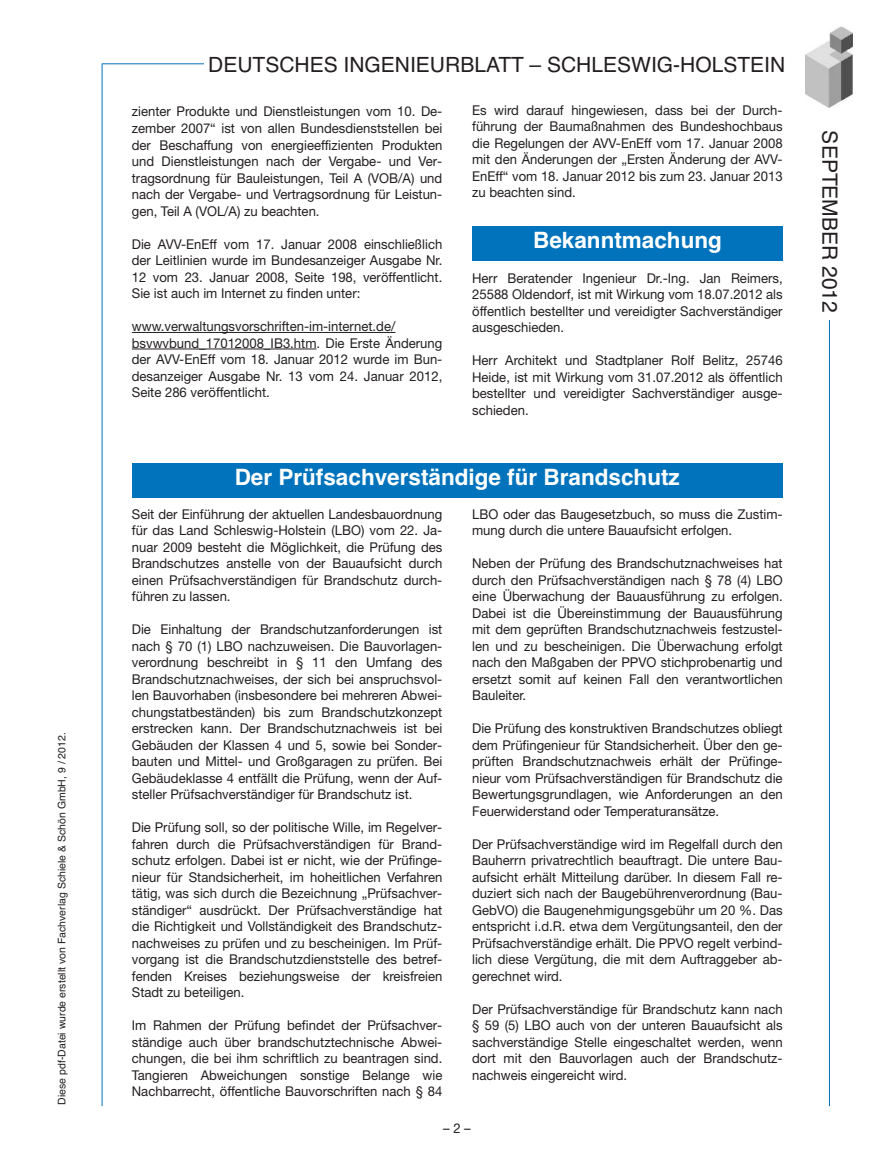
<style>
.page{position:relative;width:872px;height:1170px;background:#fff}
.page>*{position:absolute;margin:0;border:0;box-sizing:border-box;transform-origin:0 0}
.t1{font:700 22.5px "Helvetica";color:#fff}
.t2{font:21px "Helvetica";color:#231f20}
.t3{font:13.5px/16.5px "Helvetica Neue";color:#231f20;text-align:justify}
.t4{font:10.5px "Helvetica";color:#231f20}
</style>
<div class="page">
<hr style="left:102px;top:64px;width:1px;height:1042px;background:#0073bc">
<hr style="left:102px;top:63px;width:113px;height:1px;background:#0073bc">
<img style="left:806px;top:27px;width:46px;height:80px">
<div style="left:204px;top:55px;width:582px;height:30px;background:#fff"></div>
<hr style="left:829px;top:226px;width:1px;height:880px;background:#0073bc">
<div style="left:803px;top:130px;width:34px;height:190px;background:#fff"></div>
<div style="left:472px;top:226px;width:310px;height:34px;background:#0073bc"></div>
<div style="left:132px;top:463px;width:650px;height:34px;background:#0073bc"></div>
<hr style="left:132px;top:332px;width:263px;height:1px;background:#231f20">
<hr style="left:132px;top:348px;width:184px;height:1px;background:#231f20">
<p class="t4" style="left:56px;top:1104px;width:374px;rotate:-90deg">Diese pdf-Datei wurde erstellt von Fachverlag Schiele &amp; Schön GmbH, 9 / 2012.</p>
<h2 class="t2" style="left:208px;top:53px;width:578px">DEUTSCHES INGENIEURBLATT – SCHLESWIG-HOLSTEIN</h2>
<p class="t3" style="left:132px;top:105px;width:312px">zienter Produkte und Dienstleistungen vom 10. De&shy;zember 2007“ ist von allen Bundesdienststellen bei der Beschaffung von energieeffizienten Produkten und Dienstleistungen nach der Vergabe- und Ver&shy;tragsordnung für Bauleistungen, Teil A (VOB/A) und nach der Vergabe- und Vertragsordnung für Leistun&shy;gen, Teil A (VOL/A) zu beachten.</p>
<p class="t3" style="left:132px;top:237px;width:312px">Die AVV-EnEff vom 17. Januar 2008 einschließlich der Leitlinien wurde im Bundesanzeiger Ausgabe Nr.<br>12 vom 23. Januar 2008, Seite 198, veröffentlicht.<br>Sie ist auch im Internet zu finden unter:</p>
<p class="t3" style="left:132px;top:319px;width:312px;text-align:left">www.verwaltungsvorschriften-im-internet.de/ bsvwvbund_17012008_IB3.htm. Die Erste Änderung der AVV-EnEff vom 18. Januar 2012 wurde im Bun&shy;desanzeiger Ausgabe Nr. 13 vom 24. Januar 2012, Seite 286 veröffentlicht.</p>
<p class="t3" style="left:472px;top:103px;width:312px">Es wird darauf hingewiesen, dass bei der Durch&shy;führung der Baumaßnahmen des Bundeshochbaus die Regelungen der AVV-EnEff vom 17. Januar 2008 mit den Änderungen der „Ersten Änderung der AVV-EnEff“ vom 18. Januar 2012 bis zum 23. Januar 2013 zu beachten sind.</p>
<h1 class="t1" style="left:533px;top:227px;width:190px">Bekanntmachung</h1>
<p class="t3" style="left:472px;top:271px;width:312px">Herr Beratender Ingenieur Dr.-Ing. Jan Reimers, 25588 Oldendorf, ist mit Wirkung vom 18.07.2012 als öffentlich bestellter und vereidigter Sachverständiger ausgeschieden.</p>
<p class="t3" style="left:472px;top:353px;width:312px">Herr Architekt und Stadtplaner Rolf Belitz, 25746<br>Heide, ist mit Wirkung vom 31.07.2012 als öffentlich bestellter und vereidigter Sachverständiger ausge&shy;schieden.</p>
<h1 class="t1" style="left:235px;top:463px;width:447px">Der Prüfsachverständige für Brandschutz</h1>
<p class="t3" style="left:132px;top:506px;width:312px">Seit der Einführung der aktuellen Landesbauordnung für das Land Schleswig-Holstein (LBO) vom 22. Ja&shy;nuar 2009 besteht die Möglichkeit, die Prüfung des Brandschutzes anstelle von der Bauaufsicht durch einen Prüfsachverständigen für Brandschutz durch&shy;führen zu lassen.</p>
<p class="t3" style="left:132px;top:622px;width:312px">Die Einhaltung der Brandschutzanforderungen ist nach § 70 (1) LBO nachzuweisen. Die Bauvorlagen&shy;verordnung beschreibt in § 11 den Umfang des Brandschutznachweises, der sich bei anspruchsvol&shy;len Bauvorhaben (insbesondere bei mehreren Abwei&shy;chungstatbeständen) bis zum Brandschutzkonzept erstrecken kann. Der Brandschutznachweis ist bei Gebäuden der Klassen 4 und 5, sowie bei Sonder&shy;bauten und Mittel- und Großgaragen zu prüfen. Bei Gebäudeklasse 4 entfällt die Prüfung, wenn der Auf&shy;steller Prüfsachverständiger für Brandschutz ist.</p>
<p class="t3" style="left:132px;top:820px;width:312px">Die Prüfung soll, so der politische Wille, im Regelver&shy;fahren durch die Prüfsachverständigen für Brand&shy;schutz erfolgen. Dabei ist er nicht, wie der Prüfinge&shy;nieur für Standsicherheit, im hoheitlichen Verfahren tätig, was sich durch die Bezeichnung „Prüfsachver&shy;ständiger“ ausdrückt. Der Prüfsachverständige hat die Richtigkeit und Vollständigkeit des Brandschutz&shy;nachweises zu prüfen und zu bescheinigen. Im Prüf&shy;vorgang ist die Brandschutzdienststelle des betref&shy;fenden Kreises beziehungsweise der kreisfreien Stadt zu beteiligen.</p>
<p class="t3" style="left:132px;top:1018px;width:312px">Im Rahmen der Prüfung befindet der Prüfsachver&shy;ständige auch über brandschutztechnische Abwei&shy;chungen, die bei ihm schriftlich zu beantragen sind.<br>Tangieren Abweichungen sonstige Belange wie Nachbarrecht, öffentliche Bauvorschriften nach § 84</p>
<p class="t3" style="left:472px;top:506px;width:312px">LBO oder das Baugesetzbuch, so muss die Zustim&shy;mung durch die untere Bauaufsicht erfolgen.</p>
<p class="t3" style="left:472px;top:556px;width:312px">Neben der Prüfung des Brandschutznachweises hat durch den Prüfsachverständigen nach § 78 (4) LBO eine Überwachung der Bauausführung zu erfolgen.<br>Dabei ist die Übereinstimmung der Bauausführung mit dem geprüften Brandschutznachweis festzustel&shy;len und zu bescheinigen. Die Überwachung erfolgt nach den Maßgaben der PPVO stichprobenartig und ersetzt somit auf keinen Fall den verantwortlichen Bauleiter.</p>
<p class="t3" style="left:472px;top:721px;width:312px">Die Prüfung des konstruktiven Brandschutzes obliegt dem Prüfingenieur für Standsicherheit. Über den ge&shy;prüften Brandschutznachweis erhält der Prüfinge&shy;nieur vom Prüfsachverständigen für Brandschutz die Bewertungsgrundlagen, wie Anforderungen an den Feuerwiderstand oder Temperaturansätze.</p>
<p class="t3" style="left:472px;top:836px;width:312px">Der Prüfsachverständige wird im Regelfall durch den Bauherrn privatrechtlich beauftragt. Die untere Bau&shy;aufsicht erhält Mitteilung darüber. In diesem Fall re&shy;duziert sich nach der Baugebührenverordnung (Bau-GebVO) die Baugenehmigungsgebühr um 20 %. Das entspricht i.d.R. etwa dem Vergütungsanteil, den der Prüfsachverständige erhält. Die PPVO regelt verbind&shy;lich diese Vergütung, die mit dem Auftraggeber ab&shy;gerechnet wird.</p>
<p class="t3" style="left:472px;top:1001px;width:312px">Der Prüfsachverständige für Brandschutz kann nach § 59 (5) LBO auch von der unteren Bauaufsicht als sachverständige Stelle eingeschaltet werden, wenn dort mit den Bauvorlagen auch der Brandschutz&shy;nachweis eingereicht wird.</p>
<p class="t3" style="left:443px;top:1120px;width:29px">–2–</p>
<h2 class="t2" style="left:842px;top:130px;width:184px;rotate:90deg">SEPTEMBER 2012</h2>
</div>
